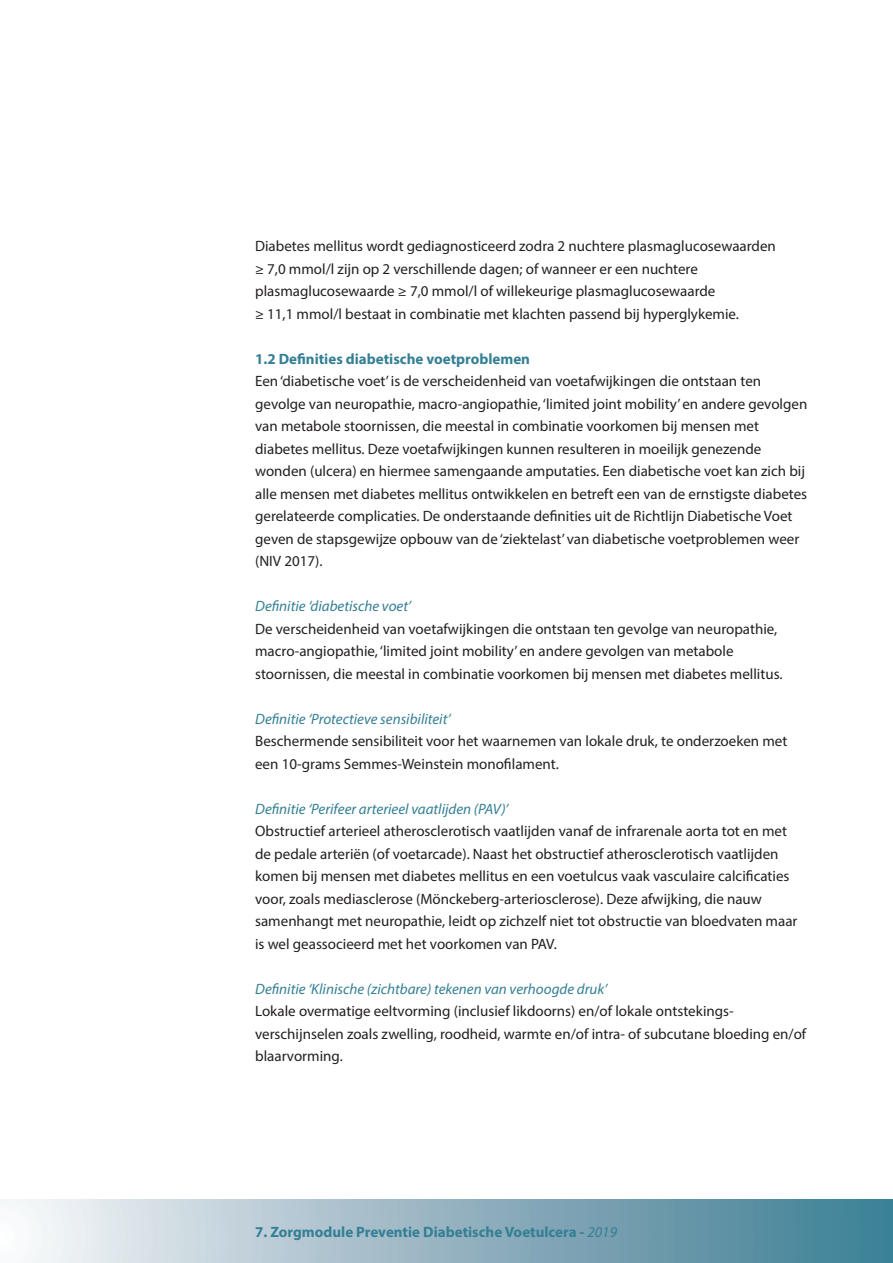
<style>
.page{position:relative;width:893px;height:1263px;background:#fff}
.page>*{position:absolute;margin:0;border:0;box-sizing:border-box;transform-origin:0 0}
.t1{font:15px/22.5px "Myriad Pro";color:#231f20}
.t2{font:italic 15px "Myriad Pro";color:#347f94}
.t3{font:700 15px "Myriad Pro";color:#347f94}
.s1{font-weight:400;font-style:italic}
</style>
<div class="page">
<div style="left:0;top:1199px;width:893px;height:64px;background:linear-gradient(to right,#f7f5f7,#397a91)"></div>
<p class="t1" style="left:255px;top:235px;width:522px">Diabetes mellitus wordt gediagnosticeerd zodra 2 nuchtere plasmaglucosewaarden ≥ 7,0 mmol/l zijn op 2 verschillende dagen; of wanneer er een nuchtere plasmaglucosewaarde ≥ 7,0 mmol/l of willekeurige plasmaglucosewaarde<br>≥ 11,1 mmol/l bestaat in combinatie met klachten passend bij hyperglykemie.</p>
<p class="t3" style="left:255px;top:349px;width:276px">1.2 Definities diabetische voetproblemen</p>
<p class="t1" style="left:255px;top:370px;width:554px">Een ‘diabetische voet’ is de verscheidenheid van voetafwijkingen die ontstaan ten gevolge van neuropathie, macro-angiopathie, ‘limited joint mobility’ en andere gevolgen van metabole stoornissen, die meestal in combinatie voorkomen bij mensen met diabetes mellitus. Deze voetafwijkingen kunnen resulteren in moeilijk genezende wonden (ulcera) en hiermee samengaande amputaties. Een diabetische voet kan zich bij alle mensen met diabetes mellitus ontwikkelen en betreft een van de ernstigste diabetes gerelateerde complicaties. De onderstaande definities uit de Richtlijn Diabetische Voet geven de stapsgewijze opbouw van de ‘ziektelast’ van diabetische voetproblemen weer (NIV 2017).</p>
<p class="t2" style="left:255px;top:597px;width:158px">Definitie ‘diabetische voet’</p>
<p class="t1" style="left:255px;top:617px;width:529px">De verscheidenheid van voetafwijkingen die ontstaan ten gevolge van neuropathie, macro-angiopathie, ‘limited joint mobility’ en andere gevolgen van metabole stoornissen, die meestal in combinatie voorkomen bij mensen met diabetes mellitus.</p>
<p class="t2" style="left:255px;top:710px;width:197px">Definitie ‘Protectieve sensibiliteit’</p>
<p class="t1" style="left:255px;top:730px;width:534px">Beschermende sensibiliteit voor het waarnemen van lokale druk, te onderzoeken met een 10-grams Semmes-Weinstein monofilament.</p>
<p class="t2" style="left:255px;top:800px;width:255px">Definitie ‘Perifeer arterieel vaatlijden (PAV)’</p>
<p class="t1" style="left:255px;top:820px;width:544px">Obstructief arterieel atherosclerotisch vaatlijden vanaf de infrarenale aorta tot en met de pedale arteriën (of voetarcade). Naast het obstructief atherosclerotisch vaatlijden komen bij mensen met diabetes mellitus en een voetulcus vaak vasculaire calcificaties voor, zoals mediasclerose (Mönckeberg-arteriosclerose). Deze afwijking, die nauw samenhangt met neuropathie, leidt op zichzelf niet tot obstructie van bloedvaten maar is wel geassocieerd met het voorkomen van PAV.</p>
<p class="t2" style="left:255px;top:980px;width:354px">Definitie ‘Klinische (zichtbare) tekenen van verhoogde druk’</p>
<p class="t1" style="left:255px;top:1000px;width:553px">Lokale overmatige eeltvorming (inclusief likdoorns) en/of lokale ontstekings&shy;verschijnselen zoals zwelling, roodheid, warmte en/of intra- of subcutane bloeding en/of blaarvorming.</p>
<p class="t3" style="left:255px;top:1222px;width:363px">7. Zorgmodule Preventie Diabetische Voetulcera - <span class="s1">2019</span></p>
</div>
